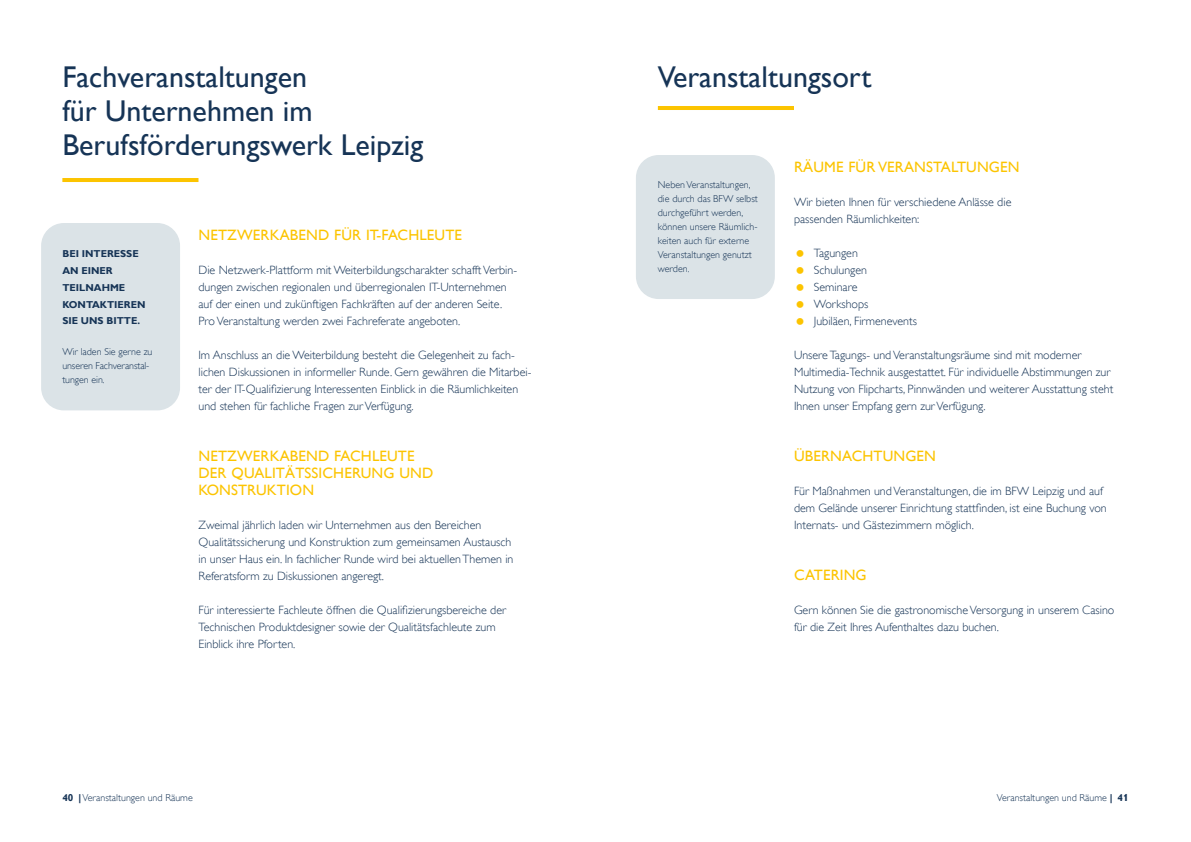
<style>
.page{position:relative;width:1191px;height:842px;background:#fff}
.page>*{position:absolute;margin:0;border:0;box-sizing:border-box;transform-origin:0 0}
.t1{font:30px/34px "Gill Sans Alt One WGL";color:#163456}
.t2{font:15px/17px "Gill Sans Alt One WGL";letter-spacing:.01em;color:#fcc400}
.t3{font:12px/17px "Gill Sans Alt One WGL Light";color:#163456}
.t4{font:10px/14px "Gill Sans Alt One WGL Light";color:#163456}
.t5{font:700 10px/16.8px "Gill Sans Alt One WGL";color:#163456}
.s1{font-family:"Gill Sans Alt One WGL";font-weight:700}
</style>
<div class="page">
<div style="left:41px;top:223px;width:139px;height:187px;background:#dbe3e7;border-radius:23px"></div>
<hr style="left:62px;top:178px;width:136px;height:4px;background:#fcc400">
<hr style="left:658px;top:106px;width:136px;height:4px;background:#fcc400">
<div style="left:636px;top:155px;width:139px;height:144px;background:#dbe3e7;border-radius:23px"></div>
<h1 class="t1" style="left:62px;top:60px;width:362px">Fachveranstaltungen<br>für Unternehmen im<br>Berufsförderungswerk Leipzig</h1>
<p class="t5" style="left:62px;top:245px;width:85px">BEI INTERESSE<br>AN EINER<br>TEILNAHME<br>KONTAKTIEREN<br>SIE UNS BITTE.</p>
<p class="t4" style="left:62px;top:345px;width:92px">Wir laden Sie gerne zu unseren Fachveranstal&shy;tungen ein.</p>
<p class="t2" style="left:198px;top:226px;width:265px">NETZWERKABEND FÜR IT-FACHLEUTE</p>
<p class="t3" style="left:198px;top:262px;width:320px">Die Netzwerk-Plattform mit Weiterbildungscharakter schafft Verbin&shy;dungen zwischen regionalen und überregionalen IT-Unternehmen auf der einen und zukünftigen Fachkräften auf der anderen Seite.<br>Pro Veranstaltung werden zwei Fachreferate angeboten.</p>
<p class="t3" style="left:198px;top:347px;width:334px">Im Anschluss an die Weiterbildung besteht die Gelegenheit zu fach&shy;lichen Diskussionen in informeller Runde. Gern gewähren die Mitarbei&shy;ter der IT-Qualifizierung Interessenten Einblick in die Räumlichkeiten und stehen für fachliche Fragen zur Verfügung.</p>
<p class="t2" style="left:198px;top:447px;width:236px">NETZWERKABEND FACHLEUTE<br>DER QUALITÄTSSICHERUNG UND<br>KONSTRUKTION</p>
<p class="t3" style="left:198px;top:517px;width:316px">Zweimal jährlich laden wir Unternehmen aus den Bereichen Qualitätssicherung und Konstruktion zum gemeinsamen Austausch in unser Haus ein. In fachlicher Runde wird bei aktuellen Themen in Referatsform zu Diskussionen angeregt.</p>
<p class="t3" style="left:198px;top:602px;width:309px">Für interessierte Fachleute öffnen die Qualifizierungsbereiche der<br>Technischen Produktdesigner sowie der Qualitätsfachleute zum<br>Einblick ihre Pforten.</p>
<p class="t4" style="left:62px;top:791px;width:132px"><span class="s1">40 |</span> Veranstaltungen und Räume</p>
<h1 class="t1" style="left:658px;top:60px;width:215px">Veranstaltungsort</h1>
<p class="t4" style="left:658px;top:178px;width:102px">Neben Veranstaltungen, die durch das BFW selbst durchgeführt werden, können unsere Räumlich&shy;keiten auch für externe<br>Veranstaltungen genutzt werden.</p>
<p class="t2" style="left:794px;top:158px;width:227px">RÄUME FÜR VERANSTALTUNGEN</p>
<p class="t3" style="left:794px;top:194px;width:219px">Wir bieten Ihnen für verschiedene Anlässe die passenden Räumlichkeiten:</p>
<p class="t3" style="left:814px;top:245px;width:105px">Tagungen<br>Schulungen<br>Seminare<br>Workshops<br>Jubiläen, Firmenevents</p>
<p class="t3" style="left:794px;top:347px;width:321px">Unsere Tagungs- und Veranstaltungsräume sind mit moderner Multimedia-Technik ausgestattet. Für individuelle Abstimmungen zur Nutzung von Flipcharts, Pinnwänden und weiterer Ausstattung steht Ihnen unser Empfang gern zur Verfügung.</p>
<p class="t2" style="left:794px;top:447px;width:143px">ÜBERNACHTUNGEN</p>
<p class="t3" style="left:794px;top:483px;width:314px">Für Maßnahmen und Veranstaltungen, die im BFW Leipzig und auf dem Gelände unserer Einrichtung stattfinden, ist eine Buchung von<br>Internats- und Gästezimmern möglich.</p>
<p class="t2" style="left:794px;top:566px;width:74px">CATERING</p>
<p class="t3" style="left:794px;top:602px;width:322px">Gern können Sie die gastronomische Versorgung in unserem Casino für die Zeit Ihres Aufenthaltes dazu buchen.</p>
<p class="t4" style="left:996px;top:791px;width:133px">Veranstaltungen und Räume <span class="s1">| 41</span></p>
</div>
